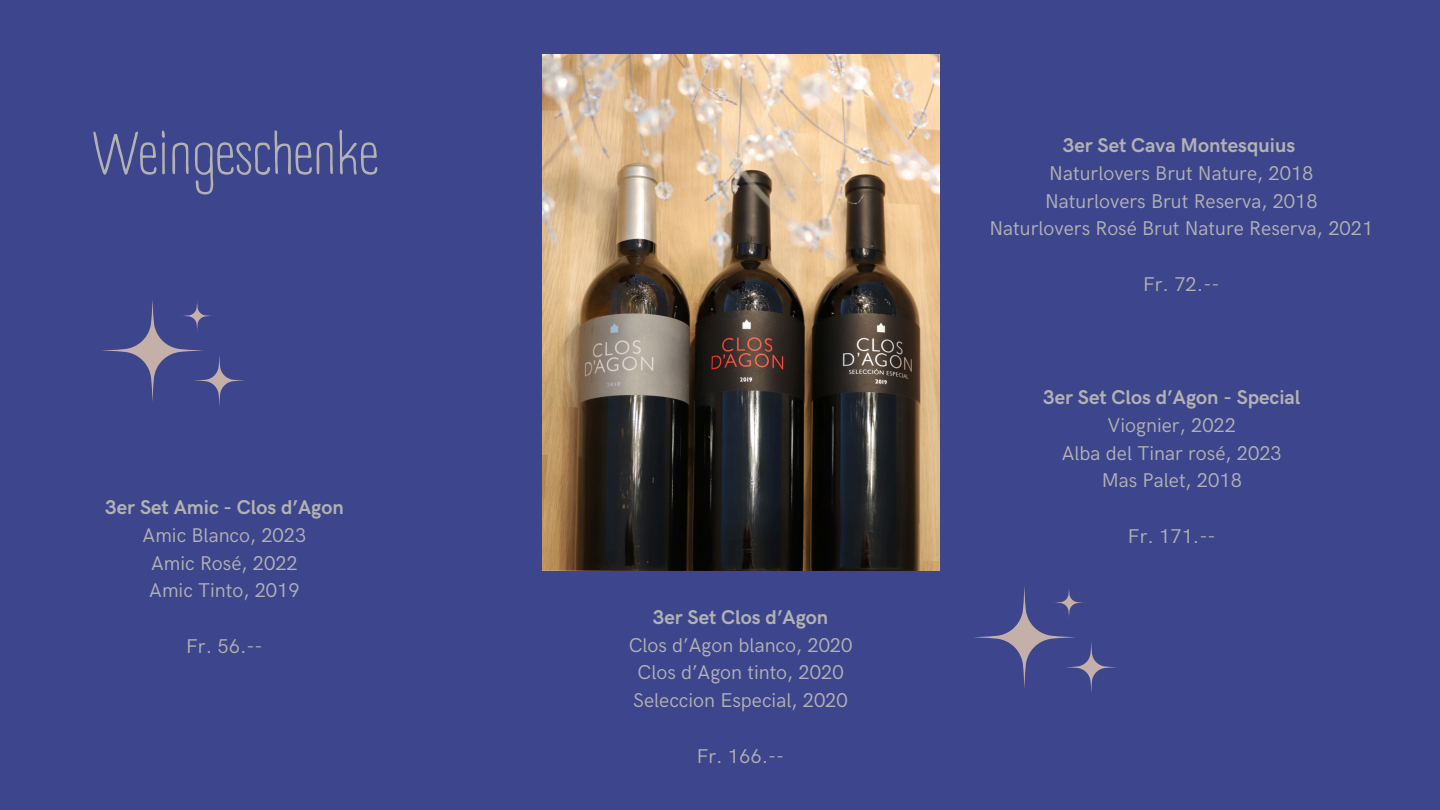
<style>
.page{position:relative;width:1440px;height:810px;background:#3d458d}
.page>*{position:absolute;margin:0;border:0;box-sizing:border-box;transform-origin:0 0}
.t1{font:59px "A Day Without Sun Text";color:#b2b2b2}
.t2{font:20px "HK Grotesk";color:#b2b2b2}
.t3{font:700 20px "HK Grotesk";color:#b2b2b2}
</style>
<div class="page">
<svg style="left:102px;top:300px;width:143px;height:106px"></svg>
<img style="left:542px;top:54px;width:397px;height:517px">
<svg style="left:974px;top:587px;width:142px;height:105px"></svg>
<h1 class="t1" style="left:93px;top:118px;width:287px">Weingeschenke</h1>
<p class="t3" style="left:105px;top:496px;width:240px">3er Set Amic - Clos d’Agon</p>
<p class="t2" style="left:143px;top:524px;width:165px">Amic Blanco, 2023</p>
<p class="t2" style="left:151px;top:552px;width:148px">Amic Rosé, 2022</p>
<p class="t2" style="left:149px;top:579px;width:152px">Amic Tinto, 2019</p>
<p class="t2" style="left:186px;top:635px;width:78px">Fr. 56.--</p>
<p class="t3" style="left:653px;top:606px;width:177px">3er Set Clos d’Agon</p>
<p class="t2" style="left:629px;top:634px;width:225px">Clos d’Agon blanco, 2020</p>
<p class="t2" style="left:638px;top:661px;width:208px">Clos d’Agon tinto, 2020</p>
<p class="t2" style="left:633px;top:689px;width:216px">Seleccion Especial, 2020</p>
<p class="t2" style="left:697px;top:745px;width:89px">Fr. 166.--</p>
<p class="t3" style="left:1063px;top:134px;width:234px">3er Set Cava Montesquius</p>
<p class="t2" style="left:1049px;top:162px;width:266px">Naturlovers Brut Nature, 2018</p>
<p class="t2" style="left:1045px;top:190px;width:274px">Naturlovers Brut Reserva, 2018</p>
<p class="t2" style="left:989px;top:217px;width:385px">Naturlovers Rosé Brut Nature Reserva, 2021</p>
<p class="t2" style="left:1143px;top:273px;width:78px">Fr. 72.--</p>
<p class="t3" style="left:1043px;top:386px;width:259px">3er Set Clos d’Agon - Special</p>
<p class="t2" style="left:1108px;top:414px;width:130px">Viognier, 2022</p>
<p class="t2" style="left:1062px;top:442px;width:222px">Alba del Tinar rosé, 2023</p>
<p class="t2" style="left:1102px;top:469px;width:142px">Mas Palet, 2018</p>
<p class="t2" style="left:1128px;top:525px;width:89px">Fr. 171.--</p>
</div>
